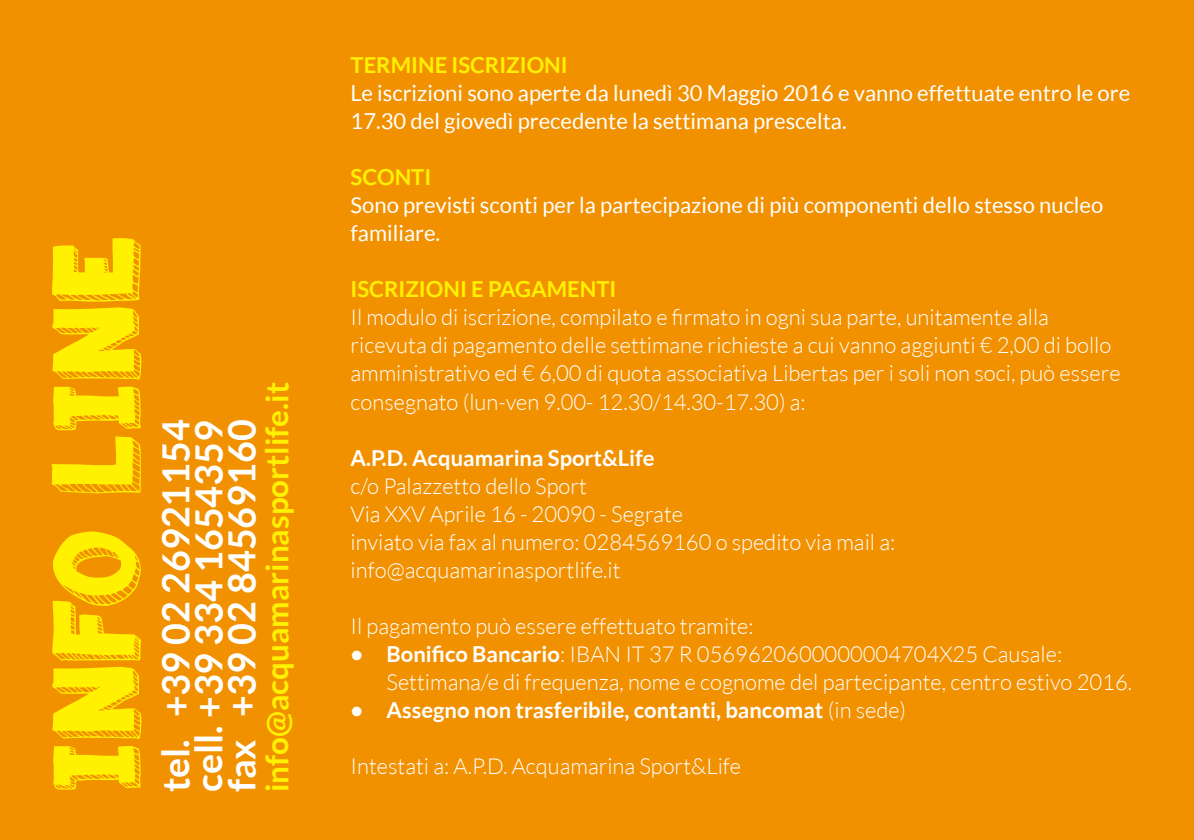
<style>
.page{position:relative;width:1194px;height:840px;background:#fff}
.page>*{position:absolute;margin:0;border:0;box-sizing:border-box;transform-origin:0 0}
.t1{font:83px "KG Summer Sunshine Blackout";color:#fff101}
.t2{font:700 37.6px "Lato";color:#fff}
.t3{font:700 31.4px "Lato";color:#fff101}
.t4{font:300 22px/28px "Lato";color:#fff}
.t5{font:22px/28px "Lato";color:#fff}
.t6{font:700 22px "Lato";color:#fff}
.t7{font:700 22px "Lato";color:#fff101}
.s1{font-weight:700}
.s2{font-weight:300}
</style>
<div class="page">
<div style="left:0;top:0;width:1194px;height:839px;background:#f29100"></div>
<p class="t1" style="left:64px;top:791px;width:556px;rotate:-90deg">INFO LINE</p>
<p class="t2" style="left:154px;top:791px;width:374px;rotate:-90deg">tel. +39 02 26921154</p>
<p class="t2" style="left:187px;top:791px;width:373px;rotate:-90deg">cell. +39 334 1654359</p>
<p class="t2" style="left:220px;top:791px;width:374px;rotate:-90deg">fax +39 02 84569160</p>
<p class="t3" style="left:259px;top:791px;width:411px;rotate:-90deg">info@acquamarinasportlife.it</p>
<p class="t7" style="left:351px;top:52px;width:219px">TERMINE ISCRIZIONI</p>
<p class="t5" style="left:351px;top:79px;width:781px">Le iscrizioni sono aperte da lunedì 30 Maggio 2016 e vanno effettuate entro le ore<br>17.30 del giovedì precedente la settimana prescelta.</p>
<p class="t7" style="left:351px;top:164px;width:82px">SCONTI</p>
<p class="t5" style="left:351px;top:191px;width:754px">Sono previsti sconti per la partecipazione di più componenti dello stesso nucleo familiare.</p>
<p class="t7" style="left:351px;top:276px;width:267px">ISCRIZIONI E PAGAMENTI</p>
<p class="t4" style="left:351px;top:303px;width:772px">Il modulo di iscrizione, compilato e firmato in ogni sua parte, unitamente alla ricevuta di pagamento delle settimane richieste a cui vanno aggiunti € 2,00 di bollo amministrativo ed € 6,00 di quota associativa Libertas per i soli non soci, può essere consegnato (lun-ven 9.00- 12.30/14.30-17.30) a:</p>
<p class="t6" style="left:351px;top:444px;width:305px">A.P.D. Acquamarina Sport&amp;Life</p>
<p class="t4" style="left:351px;top:471px;width:238px">c/o Palazzetto dello Sport</p>
<p class="t4" style="left:351px;top:499px;width:334px">Via XXV Aprile 16 - 20090 - Segrate</p>
<p class="t4" style="left:351px;top:527px;width:546px">inviato via fax al numero: 0284569160 o spedito via mail a:</p>
<p class="t4" style="left:351px;top:555px;width:272px">info@acquamarinasportlife.it</p>
<p class="t4" style="left:351px;top:611px;width:405px">Il pagamento può essere effettuato tramite:</p>
<p class="t4" style="left:387px;top:639px;width:747px;text-indent:-36px"><span class="s1">• Bonifico Bancario</span>: IBAN IT 37 R 0569620600000004704X25 Causale:<br>Settimana/e di frequenza, nome e cognome del partecipante, centro estivo 2016.</p>
<p class="t6" style="left:351px;top:696px;width:557px">• Assegno non trasferibile, contanti, bancomat <span class="s2">(in sede)</span></p>
<p class="t4" style="left:351px;top:751px;width:392px">Intestati a: A.P.D. Acquamarina Sport&amp;Life</p>
</div>
